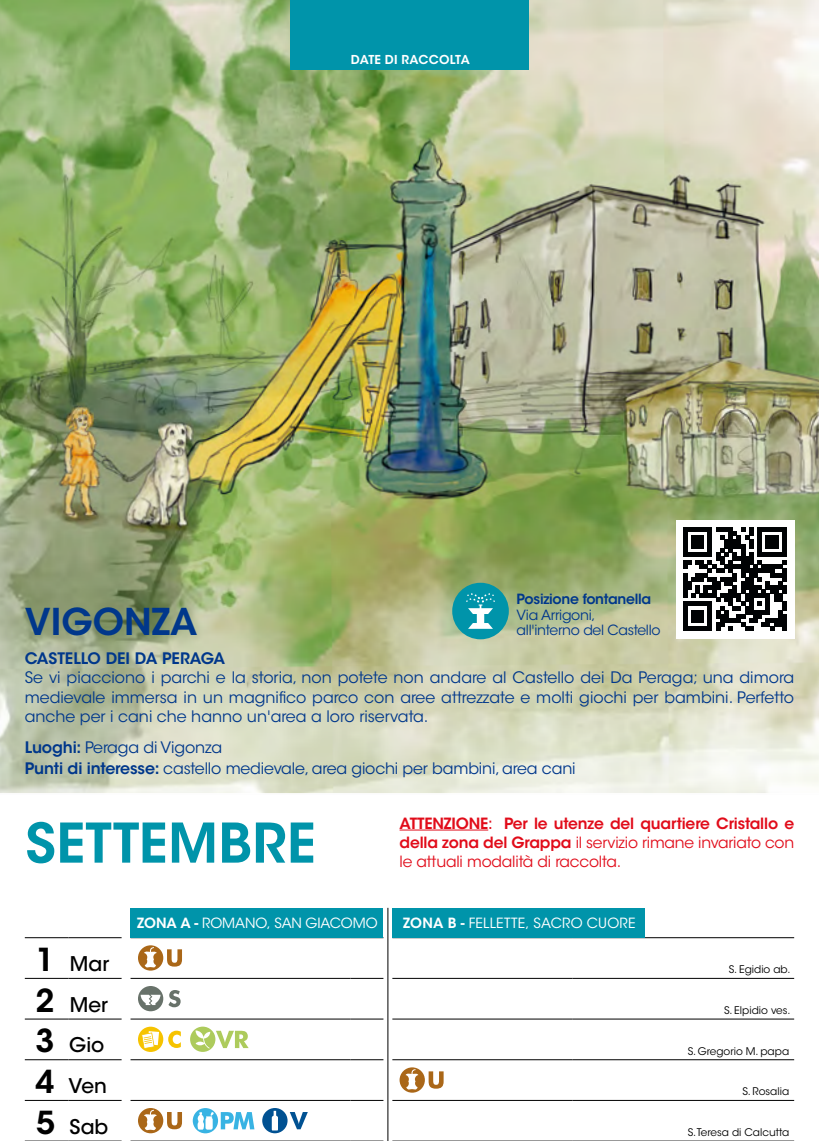
<style>
.page{position:relative;width:819px;height:1141px;background:#fff}
.page>*{position:absolute;margin:0;border:0;box-sizing:border-box;transform-origin:0 0}
.t1{font:600 54.25px "ITC Avant Garde Std";letter-spacing:.005em;color:#0094aa}
.t2{font:600 36.75px "ITC Avant Garde Std";color:#00378b}
.t3{font:500 20.12px/40.6px "ITC Avant Garde Std";color:#000}
.t4{font:15.75px/19.2px "ITC Avant Garde Std";letter-spacing:-.01em;color:#00378b;text-align:justify}
.t5{font:600 15.75px "ITC Avant Garde Std";color:#00378b}
.t6{font:600 15.4px/19.2px "ITC Avant Garde Std";letter-spacing:-.01em;color:#e10c1a;text-align:justify}
.t7{font:14px "ITC Avant Garde Std";color:#fff}
.t8{font:14px/15.8px "ITC Avant Garde Std";letter-spacing:-.02em;color:#00378b}
.t9{font:600 14px "ITC Avant Garde Std";letter-spacing:-.02em;color:#00378b}
.t10{font:600 12.25px "ITC Avant Garde Std";letter-spacing:.015em;color:#fff}
.t11{font:10.5px "ITC Avant Garde Std";color:#000}
.s1{font-weight:600}
.s2{font-weight:500}
.s3{font-weight:400}
.s4{font-weight:600;font-size:31.5px}
</style>
<div class="page">
<hr style="left:25px;top:937px;width:43px;height:1px;background:#000">
<hr style="left:68px;top:937px;width:60px;height:1px;background:#000">
<hr style="left:572px;top:937px;width:222px;height:1px;background:#000">
<hr style="left:25px;top:978px;width:43px;height:1px;background:#000">
<hr style="left:68px;top:978px;width:60px;height:1px;background:#000">
<hr style="left:128px;top:978px;width:222px;height:1px;background:#000">
<hr style="left:350px;top:978px;width:222px;height:1px;background:#000">
<hr style="left:572px;top:978px;width:222px;height:1px;background:#000">
<hr style="left:25px;top:1019px;width:43px;height:1px;background:#000">
<hr style="left:68px;top:1019px;width:60px;height:1px;background:#000">
<hr style="left:128px;top:1019px;width:222px;height:1px;background:#000">
<hr style="left:350px;top:1019px;width:222px;height:1px;background:#000">
<hr style="left:572px;top:1019px;width:222px;height:1px;background:#000">
<hr style="left:25px;top:1059px;width:43px;height:1px;background:#000">
<hr style="left:68px;top:1059px;width:60px;height:1px;background:#000">
<hr style="left:128px;top:1059px;width:222px;height:1px;background:#000">
<hr style="left:350px;top:1059px;width:222px;height:1px;background:#000">
<hr style="left:572px;top:1059px;width:222px;height:1px;background:#000">
<hr style="left:25px;top:1100px;width:43px;height:1px;background:#000">
<hr style="left:68px;top:1100px;width:60px;height:1px;background:#000">
<hr style="left:128px;top:1100px;width:222px;height:1px;background:#000">
<hr style="left:350px;top:1100px;width:222px;height:1px;background:#000">
<hr style="left:572px;top:1100px;width:222px;height:1px;background:#000">
<hr style="left:68px;top:1140px;width:60px;height:1px;background:#000">
<hr style="left:25px;top:1140px;width:43px;height:1px;background:#000">
<hr style="left:128px;top:1140px;width:222px;height:1px;background:#000">
<hr style="left:350px;top:1140px;width:222px;height:1px;background:#000">
<hr style="left:572px;top:1140px;width:222px;height:1px;background:#000">
<img style="left:0;top:0;width:819px;height:793px">
<div style="left:675px;top:520px;width:119px;height:119px;background:#fff"></div>
<svg style="left:683px;top:527px;width:103px;height:104px"></svg>
<div style="left:452px;top:583px;width:57px;height:56px;background:#0094aa;border-radius:50%"></div>
<svg style="left:466px;top:593px;width:29px;height:36px"></svg>
<div style="left:290px;top:0;width:238px;height:69px;background:#0094aa"></div>
<svg style="left:383px;top:908px;width:9px;height:233px"></svg>
<div style="left:122px;top:908px;width:8px;height:233px;background:#fff"></div>
<hr style="left:387px;top:908px;width:1px;height:233px;background:#000">
<div style="left:130px;top:908px;width:253px;height:30px;background:#0094aa"></div>
<div style="left:392px;top:908px;width:253px;height:30px;background:#0094aa"></div>
<hr style="left:399px;top:830px;width:89px;height:1px;background:#e10c1a">
<svg style="left:216px;top:1031px;width:32px;height:17px"></svg>
<div style="left:190px;top:1027px;width:25px;height:25px;background:#adcb5c;border-radius:50%"></div>
<svg style="left:195px;top:1030px;width:15px;height:19px"></svg>
<svg style="left:221px;top:1112px;width:33px;height:17px"></svg>
<div style="left:193px;top:1108px;width:25px;height:25px;background:#38b3e3;border-radius:50%"></div>
<svg style="left:197px;top:1112px;width:17px;height:18px"></svg>
<svg style="left:168px;top:1031px;width:13px;height:17px"></svg>
<div style="left:138px;top:1027px;width:25px;height:25px;background:#f6c300;border-radius:50%"></div>
<svg style="left:141px;top:1031px;width:18px;height:18px"></svg>
<div style="left:262px;top:1108px;width:25px;height:25px;background:#005192;border-radius:50%"></div>
<svg style="left:272px;top:1111px;width:6px;height:19px"></svg>
<svg style="left:290px;top:1112px;width:18px;height:17px"></svg>
<svg style="left:168px;top:990px;width:13px;height:17px"></svg>
<div style="left:138px;top:986px;width:25px;height:25px;background:#68726a;border-radius:50%"></div>
<svg style="left:141px;top:995px;width:19px;height:10px"></svg>
<svg style="left:138px;top:945px;width:25px;height:26px"></svg>
<svg style="left:144px;top:947px;width:13px;height:20px"></svg>
<svg style="left:167px;top:949px;width:15px;height:18px"></svg>
<div style="left:138px;top:1108px;width:25px;height:25px;background:#aa6718;border-radius:50%"></div>
<svg style="left:144px;top:1110px;width:13px;height:20px"></svg>
<svg style="left:167px;top:1112px;width:15px;height:17px"></svg>
<svg style="left:399px;top:1067px;width:26px;height:26px"></svg>
<svg style="left:405px;top:1069px;width:13px;height:20px"></svg>
<svg style="left:428px;top:1071px;width:15px;height:18px"></svg>
<p class="t10" style="left:351px;top:52px;width:120px">DATE DI RACCOLTA</p>
<p class="t9" style="left:516px;top:590px;width:136px">Posizione fontanella</p>
<p class="t8" style="left:516px;top:607px;width:145px">Via Arrigoni, all'interno del Castello</p>
<h2 class="t2" style="left:25px;top:599px;width:174px">VIGONZA</h2>
<p class="t5" style="left:25px;top:648px;width:202px">CASTELLO DEI DA PERAGA</p>
<p class="t4" style="left:25px;top:668px;width:770px">Se vi piacciono i parchi e la storia, non potete non andare al Castello dei Da Peraga; una dimora medievale immersa in un magnifico parco con aree attrezzate e molti giochi per bambini. Perfetto anche per i cani che hanno un'area a loro riservata.</p>
<p class="t4" style="left:25px;top:737px;width:552px;line-height:21px"><span class="s1">Luoghi:</span> Peraga di Vigonza<br><span class="s1">Punti di interesse:</span> castello medievale, area giochi per bambini, area cani</p>
<h1 class="t1" style="left:25px;top:808px;width:292px">SETTEMBRE</h1>
<p class="t6" style="left:399px;top:813px;width:396px">ATTENZIONE<span class="s2">:</span> Per le utenze del quartiere Cristallo e della zona del Grappa <span class="s3">il servizio rimane invariato con le attuali modalità di raccolta.</span></p>
<p class="t3" style="left:36px;top:943px;width:75px"><span class="s4">1</span> Mar<br><span class="s4">2</span> Mer<br><span class="s4">3</span> Gio<br><span class="s4">4</span> Ven<br><span class="s4">5</span> Sab</p>
<p class="t7" style="left:137px;top:914px;width:242px"><span class="s1">ZONA A -</span> ROMANO, SAN GIACOMO</p>
<p class="t7" style="left:403px;top:914px;width:234px"><span class="s1">ZONA B -</span> FELLETTE, SACRO CUORE</p>
<p class="t11" style="left:728px;top:963px;width:63px">S. Egidio ab.</p>
<p class="t11" style="left:724px;top:1004px;width:68px">S. Elpidio ves.</p>
<p class="t11" style="left:687px;top:1044px;width:103px">S. Gregorio M. papa</p>
<p class="t11" style="left:742px;top:1085px;width:48px">S. Rosalia</p>
<p class="t11" style="left:687px;top:1126px;width:103px">S. Teresa di Calcutta</p>
</div>
